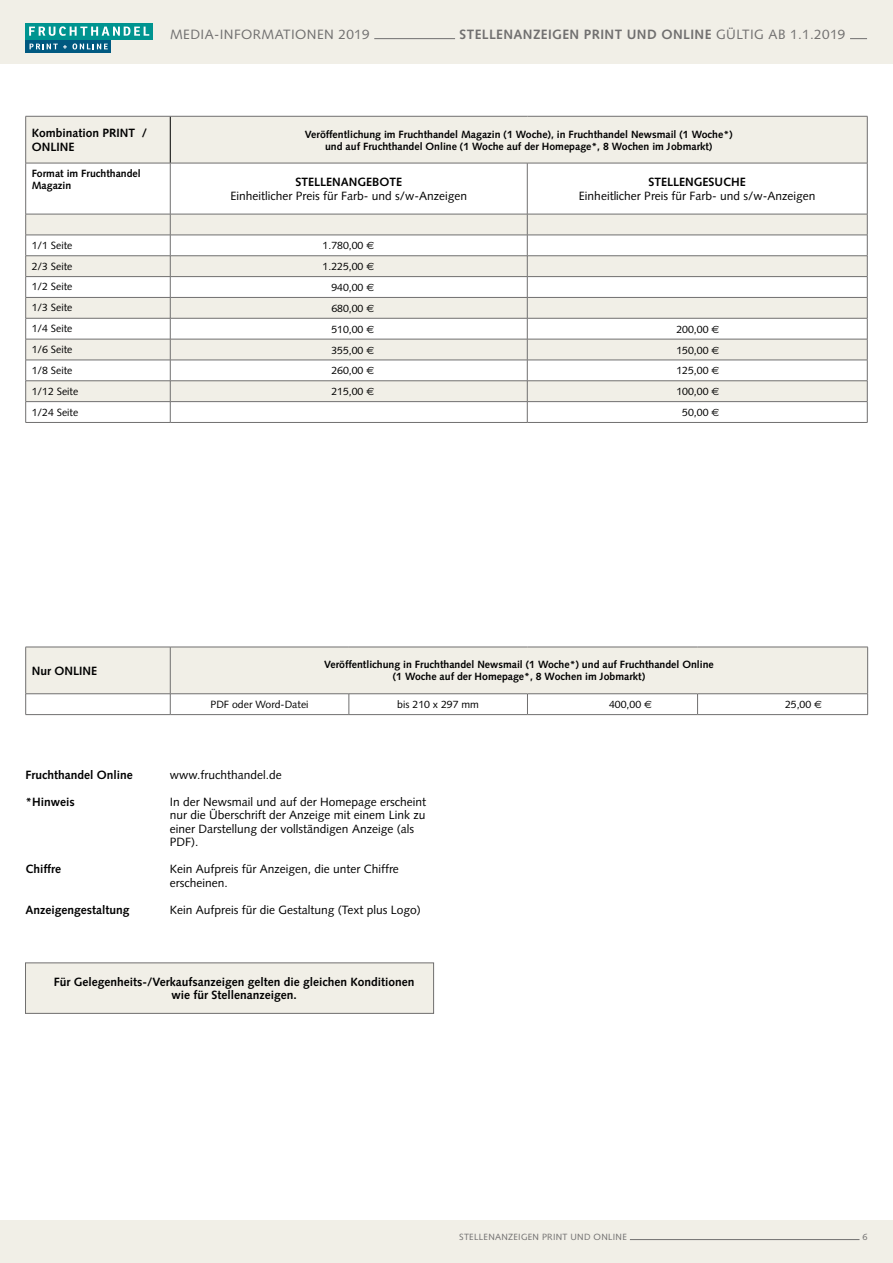
<style>
.page{position:relative;width:893px;height:1263px;background:#fff}
.page>*{position:absolute;margin:0;border:0;box-sizing:border-box;transform-origin:0 0}
.t1{font:700 13.5px "Syntax LT Std";letter-spacing:.03em;color:#706f6f}
.t2{font:13.5px "Syntax LT Std";letter-spacing:.03em;color:#706f6f}
.t3{font:12px/13.5px "Syntax LT Std";color:#000}
.t4{font:700 12px/13.5px "Syntax LT Std";color:#000}
.t5{font:700 10.5px/12px "Syntax LT Std";color:#000;text-align:center}
.t6{font:10.5px "Syntax LT Std";color:#000}
.t7{font:9px "Syntax LT Std";letter-spacing:.03em;color:#706f6f}
.s1{font-weight:400}
.s2{font-family:"Euro Sans"}
</style>
<div class="page">
<div style="left:0;top:0;width:893px;height:64px;background:#f1efe7"></div>
<div style="left:26px;top:40px;width:85px;height:13px;background:#005980"></div>
<svg style="left:30px;top:44px;width:78px;height:5px"></svg>
<div style="left:26px;top:23px;width:127px;height:16px;background:#009490"></div>
<svg style="left:29px;top:26px;width:120px;height:10px"></svg>
<hr style="left:374px;top:38px;width:81px;height:1px;background:#706f6f">
<svg style="left:850px;top:38px;width:17px;height:1px"></svg>
<div style="left:0;top:1220px;width:893px;height:43px;background:#f1efe7"></div>
<svg style="left:26px;top:117px;width:841px;height:97px"></svg>
<hr style="left:170px;top:116px;width:1px;height:47px;background:#000">
<hr style="left:867px;top:116px;width:1px;height:47px;background:#706f6f">
<hr style="left:26px;top:116px;width:144px;height:1px;background:#706f6f">
<hr style="left:25px;top:116px;width:1px;height:47px;background:#706f6f">
<hr style="left:170px;top:116px;width:357px;height:1px;background:#706f6f">
<hr style="left:527px;top:116px;width:340px;height:1px;background:#706f6f">
<hr style="left:26px;top:163px;width:144px;height:1px;background:#706f6f">
<hr style="left:170px;top:163px;width:357px;height:1px;background:#706f6f">
<hr style="left:527px;top:163px;width:340px;height:1px;background:#706f6f">
<hr style="left:25px;top:163px;width:1px;height:51px;background:#706f6f">
<hr style="left:527px;top:163px;width:1px;height:51px;background:#706f6f">
<hr style="left:867px;top:163px;width:1px;height:51px;background:#706f6f">
<svg style="left:25px;top:214px;width:843px;height:208px"></svg>
<hr style="left:26px;top:422px;width:144px;height:1px;background:#706f6f">
<hr style="left:170px;top:422px;width:357px;height:1px;background:#706f6f">
<hr style="left:527px;top:422px;width:340px;height:1px;background:#706f6f">
<hr style="left:170px;top:163px;width:1px;height:51px;background:#706f6f">
<hr style="left:630px;top:1239px;width:229px;height:1px;background:#706f6f">
<hr style="left:26px;top:714px;width:144px;height:1px;background:#706f6f">
<hr style="left:170px;top:714px;width:179px;height:1px;background:#706f6f">
<hr style="left:527px;top:714px;width:171px;height:1px;background:#706f6f">
<hr style="left:698px;top:714px;width:170px;height:1px;background:#706f6f">
<svg style="left:25px;top:647px;width:843px;height:67px"></svg>
<hr style="left:349px;top:714px;width:178px;height:1px;background:#706f6f">
<div style="left:26px;top:963px;width:408px;height:50px;background:#f1efe7"></div>
<p class="t2" style="left:170px;top:26px;width:201px">MEDIA-INFORMATIONEN 2019</p>
<p class="t1" style="left:460px;top:26px;width:387px">STELLENANZEIGEN PRINT UND ONLINE <span class="s1">GÜLTIG AB 1.1.2019</span></p>
<p class="t4" style="left:32px;top:127px;width:117px">Kombination PRINT /<br>ONLINE</p>
<p class="t5" style="left:305px;top:128px;width:429px">Veröffentlichung im Fruchthandel Magazin (1 Woche), in Fruchthandel Newsmail (1 Woche*) und auf Fruchthandel Online (1 Woche auf der Homepage*, 8 Wochen im Jobmarkt)</p>
<p class="t5" style="left:32px;top:167px;width:111px;text-align:left">Format im Fruchthandel<br>Magazin</p>
<p class="t4" style="left:295px;top:175px;width:108px">STELLENANGEBOTE</p>
<p class="t3" style="left:230px;top:189px;width:238px">Einheitlicher Preis für Farb- und s/w-Anzeigen</p>
<p class="t4" style="left:649px;top:175px;width:99px">STELLENGESUCHE</p>
<p class="t3" style="left:579px;top:189px;width:238px">Einheitlicher Preis für Farb- und s/w-Anzeigen</p>
<p class="t6" style="left:32px;top:239px;width:42px">1/1 Seite</p>
<p class="t6" style="left:323px;top:239px;width:53px">1.780,00 <span class="s2">€</span></p>
<p class="t6" style="left:32px;top:260px;width:42px">2/3 Seite</p>
<p class="t6" style="left:323px;top:260px;width:53px">1.225,00 <span class="s2">€</span></p>
<p class="t6" style="left:32px;top:281px;width:42px">1/2 Seite</p>
<p class="t6" style="left:331px;top:281px;width:44px">940,00 <span class="s2">€</span></p>
<p class="t6" style="left:32px;top:301px;width:42px">1/3 Seite</p>
<p class="t6" style="left:331px;top:302px;width:44px">680,00 <span class="s2">€</span></p>
<p class="t6" style="left:32px;top:322px;width:42px">1/4 Seite</p>
<p class="t6" style="left:331px;top:323px;width:44px">510,00 <span class="s2">€</span></p>
<p class="t6" style="left:676px;top:323px;width:44px">200,00 <span class="s2">€</span></p>
<p class="t6" style="left:32px;top:343px;width:42px">1/6 Seite</p>
<p class="t6" style="left:331px;top:344px;width:44px">355,00 <span class="s2">€</span></p>
<p class="t6" style="left:676px;top:344px;width:44px">150,00 <span class="s2">€</span></p>
<p class="t6" style="left:32px;top:364px;width:42px">1/8 Seite</p>
<p class="t6" style="left:331px;top:364px;width:44px">260,00 <span class="s2">€</span></p>
<p class="t6" style="left:676px;top:364px;width:44px">125,00 <span class="s2">€</span></p>
<p class="t6" style="left:32px;top:385px;width:48px">1/12 Seite</p>
<p class="t6" style="left:331px;top:385px;width:44px">215,00 <span class="s2">€</span></p>
<p class="t6" style="left:676px;top:385px;width:44px">100,00 <span class="s2">€</span></p>
<p class="t6" style="left:32px;top:406px;width:48px">1/24 Seite</p>
<p class="t6" style="left:682px;top:406px;width:39px">50,00 <span class="s2">€</span></p>
<p class="t4" style="left:32px;top:664px;width:67px">Nur ONLINE</p>
<p class="t5" style="left:324px;top:659px;width:391px">Veröffentlichung in Fruchthandel Newsmail (1 Woche*) und auf Fruchthandel Online (1 Woche auf der Homepage*, 8 Wochen im Jobmarkt)</p>
<p class="t6" style="left:211px;top:698px;width:100px">PDF oder Word-Datei</p>
<p class="t6" style="left:397px;top:698px;width:83px">bis 210 x 297 mm</p>
<p class="t6" style="left:609px;top:698px;width:44px">400,00 <span class="s2">€</span></p>
<p class="t6" style="left:785px;top:698px;width:39px">25,00 <span class="s2">€</span></p>
<p class="t4" style="left:26px;top:768px;width:109px">Fruchthandel Online</p>
<p class="t4" style="left:26px;top:795px;width:51px">*Hinweis</p>
<p class="t4" style="left:26px;top:862px;width:37px">Chiffre</p>
<p class="t4" style="left:26px;top:903px;width:106px">Anzeigengestaltung</p>
<p class="t3" style="left:170px;top:768px;width:113px">www.fruchthandel.de</p>
<p class="t3" style="left:170px;top:795px;width:258px">In der Newsmail und auf der Homepage erscheint nur die Überschrift der Anzeige mit einem Link zu einer Darstellung der vollständigen Anzeige (als PDF).</p>
<p class="t3" style="left:170px;top:862px;width:230px">Kein Aufpreis für Anzeigen, die unter Chiffre erscheinen.</p>
<p class="t3" style="left:170px;top:903px;width:252px">Kein Aufpreis für die Gestaltung (Text plus Logo)</p>
<p class="t4" style="left:54px;top:975px;width:362px;text-align:center">Für Gelegenheits-/Verkaufsanzeigen gelten die gleichen Konditionen wie für Stellenanzeigen.</p>
<p class="t7" style="left:459px;top:1231px;width:169px">STELLENANZEIGEN PRINT UND ONLINE</p>
<p class="t7" style="left:862px;top:1231px;width:7px">6</p>
</div>
